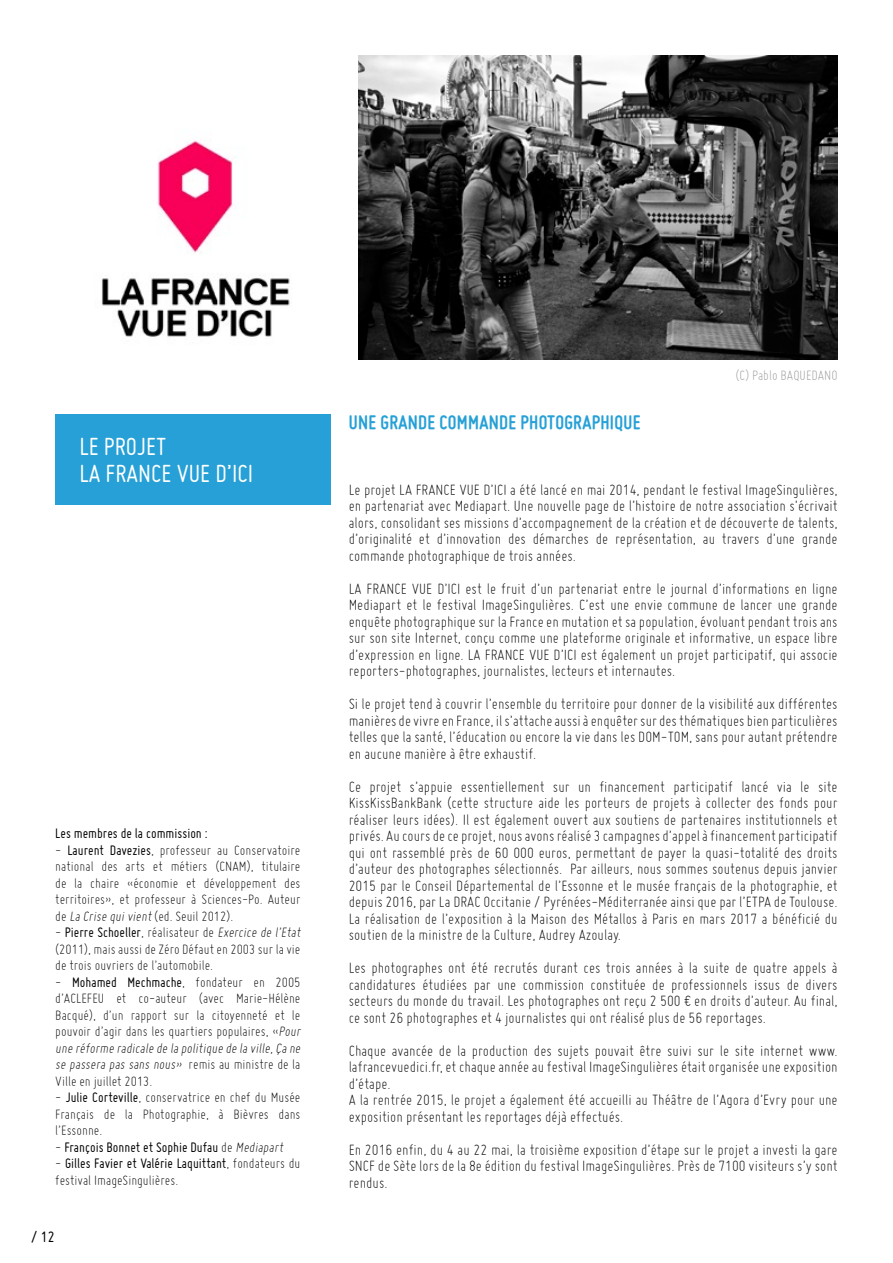
<style>
.page{position:relative;width:893px;height:1263px;background:#fff}
.page>*{position:absolute;margin:0;border:0;box-sizing:border-box;transform-origin:0 0}
.t1{font:27px/27px "Miso";color:#fff}
.t2{font:700 21px "Miso";letter-spacing:.015em;color:#26a0d6}
.t3{font:300 16.5px/16.5px "Miso";color:#000;text-align:justify}
.t4{font:16.5px "Miso";color:#000}
.t5{font:300 15px/16.5px "Miso";color:#000}
.t6{font:15px "Miso";color:#000}
.t7{font:300 15px "Miso";color:#999898}
.s1{font-weight:400}
.s2{font-style:italic}
.s3{font-weight:300}
.s4{font-weight:300;font-style:italic}
</style>
<div class="page">
<img style="left:359px;top:55px;width:478px;height:304px">
<img style="left:101px;top:140px;width:189px;height:197px">
<div style="left:55px;top:415px;width:276px;height:90px;background:#26a0d6"></div>
<h1 class="t1" style="left:79px;top:433px;width:175px">LE PROJET<br>LA FRANCE VUE D’ICI</h1>
<p class="t6" style="left:55px;top:825px;width:154px">Les membres de la commission :</p>
<p class="t5" style="left:55px;top:842px;width:247px;text-align:justify">- <span class="s1">Laurent Davezies</span>, professeur au Conservatoire national des arts et métiers (CNAM), titulaire de la chaire «économie et développement des territoires», et professeur à Sciences-Po. Auteur de <span class="s2">La Crise quivient</span>(ed. Seuil 2012).</p>
<p class="t5" style="left:55px;top:924px;width:249px">- <span class="s1">Pierre Schoeller</span>, réalisateur de <span class="s2">Exercice de l’Etat </span>(2011), mais aussi de Zéro Défaut en 2003 sur la vie de trois ouvriers de l’automobile.</p>
<p class="t5" style="left:55px;top:974px;width:249px">- <span class="s1">Mohamed Mechmache</span>, fondateur en 2005 d’ACLEFEU et co-auteur (avec Marie-Hélène Bacqué), d’un rapport sur la citoyenneté et le pouvoir d’agir dans les quartiers populaires, «<span class="s2">Pour une réforme radicale de la politique de la ville,Ça ne se passera pas sans nous»</span> re m i s a u m i n i st re d e la Ville en juillet 2013.</p>
<p class="t5" style="left:55px;top:1089px;width:247px;text-align:justify">- <span class="s1">Julie Corteville</span>, conservatrice en chef du Musée Français de la Photographie, à Bièvres dans l’Essonne.</p>
<p class="t6" style="left:55px;top:1139px;width:232px"><span class="s3">-</span> François Bonnet et Sophie Dufau <span class="s3">de</span> <span class="s4">Mediapart</span></p>
<p class="t5" style="left:55px;top:1155px;width:247px">- <span class="s1">Gilles Favier et Valérie Laquittant</span>, fondateurs du festival ImageSingulières.</p>
<p class="t4" style="left:31px;top:1227px;width:25px">/ 12</p>
<p class="t2" style="left:349px;top:410px;width:293px">UNE GRANDE COMMANDE PHOTOGRAPHIQUE</p>
<p class="t7" style="left:736px;top:367px;width:104px">(C) Pablo BAQUEDANO</p>
<p class="t3" style="left:349px;top:481px;width:490px">Le projet LA FRANCE VUE D’ICI a été lancé en mai 2014, pendant le festival ImageSingulières, en partenariat avec Mediapart. Une nouvelle page de l’histoire de notre association s’écrivait alors, consolidant ses missions d’accompagnement de la création et de découverte de talents, d’originalité et d’innovation des démarches de représentation, au travers d’une grande commande photographique de trois années.</p>
<p class="t3" style="left:349px;top:580px;width:490px">LA FRANCE VUE D’ICI est le fruit d’un partenariat entre le journal d’informations en ligne Mediapart et le festival ImageSingulières. C’est une envie commune de lancer une grande enquête photographique sur la France en mutation et sa population, évoluant pendant trois ans sur son site Internet, conçu comme une plateforme originale et informative, un espace libre d’expression en ligne. LA FRANCE VUE D’ICI est également un projet participatif, qui associe reporters-photographes, journalistes, lecteurs et internautes.</p>
<p class="t3" style="left:349px;top:695px;width:490px">Si le projet tend à couvrir l’ensemble du territoire pour donner de la visibilité aux différentes manières de vivre en France, il s’attache aussi à enquêter sur des thématiques bien particulières telles que la santé, l’éducation ou encore la vie dans les DOM-TOM, sans pour autant prétendre en aucune manière à être exhaustif.</p>
<p class="t3" style="left:349px;top:778px;width:490px">Ce projet s’appuie essentiellement sur un financement participatif lancé via le site KissKissBankBank (cette structure aide les porteurs de projets à collecter des fonds pour réaliser leurs idées). Il est également ouvert aux soutiens de partenaires institutionnels et privés. Au cours de ce projet, nous avons réalisé 3 campagnes d’appel à financement participatif qui ont rassemblé près de 60 000 euros, permettant de payer la quasi-totalité des droits d’auteur des photographes sélectionnés. Par ailleurs, nous sommes soutenus depuis janvier 2015 par le Conseil Départemental de l’Essonne et le musée français de la photographie, et depuis 2016, par La DRAC Occitanie / Pyrénées-Méditerranée ainsi que par l’ETPA de Toulouse.<br>La réalisation de l’exposition à la Maison des Métallos à Paris en mars 2017 a bénéficié du soutien de la ministre de la Culture, Audrey Azoulay.</p>
<p class="t3" style="left:349px;top:959px;width:490px">Les photographes ont été recrutés durant ces trois années à la suite de quatre appels à candidatures étudiées par une commission constituée de professionnels issus de divers secteurs du monde du travail. Les photographes ont reçu 2 500 € en droits d’auteur. Au final, ce sont 26 photographes et 4 journalistes qui ont réalisé plus de 56 reportages.</p>
<p class="t3" style="left:349px;top:1042px;width:490px;text-align:left">Chaque avancée de la production des sujets pouvait être suivi sur le site internet www. lafrancevuedici.fr, et chaque année au festival ImageSingulières était organisée une exposition d’étape.<br>A la rentrée 2015, le projet a également été accueilli au Théâtre de l’Agora d’Evry pour une exposition présentant les reportages déjà effectués.</p>
<p class="t3" style="left:349px;top:1141px;width:490px">En 2016 enfin, du 4 au 22 mai, la troisième exposition d’étape sur le projet a investi la gare SNCF de Sète lors de la 8e édition du festival ImageSingulières. Près de 7100 visiteurs s’y sont rendus.</p>
</div>
